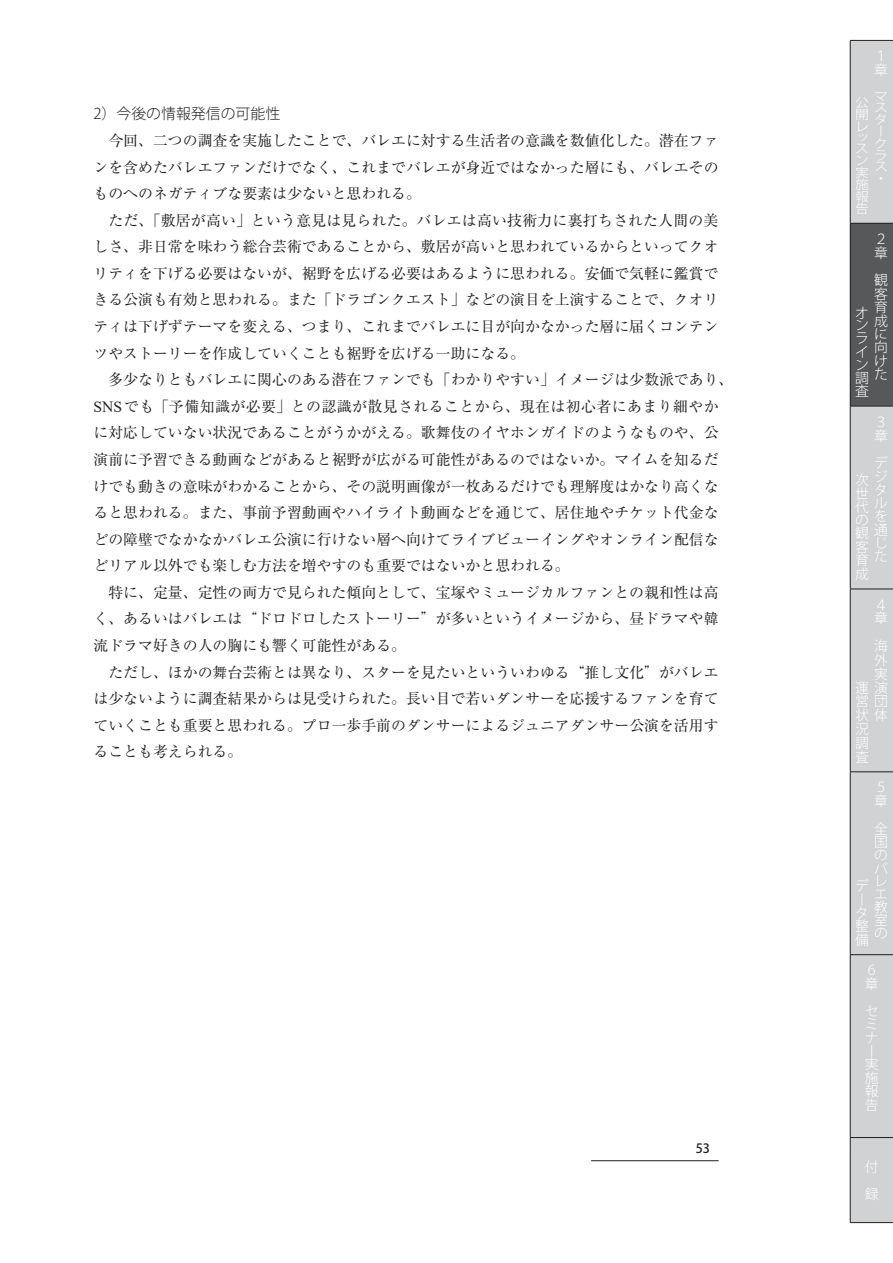
<style>
.page{position:relative;width:893px;height:1263px;background:#fff}
.page>*{position:absolute;margin:0;border:0;box-sizing:border-box;transform-origin:0 0}
.t1{font:14.85px/26.5px "Ryumin Pro";color:#231f20;text-align:justify}
.t2{font:300 14.85px "Koz Go Pro";color:#231f20}
.t3{font:300 13.8px/13.4px "Koz Go Pro";color:#fff}
.t4{font:500 12.75px "Koz Go Pro";color:#231f20}
.t5{font:300 12.45px/11.9px "Koz Go Pro";color:#fff;text-align:justify;scale:1.11 1}
.s1{font-family:"Times New Roman";font-size:15.6px}
</style>
<div class="page">
<hr style="left:591px;top:1160px;width:128px;height:1px;background:#231f20">
<div style="left:851px;top:41px;width:42px;height:1181px;background:#d1d2d4"></div>
<div style="left:850px;top:223px;width:43px;height:183px;background:#57585a"></div>
<hr style="left:850px;top:589px;width:43px;height:1px;background:#231f20">
<hr style="left:850px;top:771px;width:43px;height:1px;background:#231f20">
<hr style="left:850px;top:954px;width:43px;height:1px;background:#231f20">
<hr style="left:850px;top:1137px;width:43px;height:1px;background:#231f20">
<hr style="left:850px;top:223px;width:43px;height:1px;background:#231f20">
<hr style="left:850px;top:406px;width:43px;height:1px;background:#231f20">
<hr style="left:850px;top:41px;width:1px;height:182px;background:#231f20">
<hr style="left:850px;top:223px;width:1px;height:183px;background:#231f20">
<hr style="left:850px;top:589px;width:1px;height:183px;background:#231f20">
<hr style="left:850px;top:772px;width:1px;height:182px;background:#231f20">
<hr style="left:850px;top:955px;width:1px;height:182px;background:#231f20">
<hr style="left:850px;top:1138px;width:1px;height:84px;background:#231f20">
<hr style="left:850px;top:40px;width:43px;height:1px;background:#231f20">
<hr style="left:850px;top:1222px;width:43px;height:1px;background:#231f20">
<hr style="left:850px;top:406px;width:1px;height:61px;background:#231f20">
<hr style="left:850px;top:467px;width:1px;height:61px;background:#231f20">
<hr style="left:850px;top:528px;width:1px;height:61px;background:#231f20">
<p class="t2" style="left:94px;top:104px;width:188px">2）今後の情報発信の可能性</p>
<p class="t1" style="left:94px;top:126px;width:627px;text-indent:15px">今回、二つの調査を実施したことで、バレエに対する生活者の意識を数値化した。潜在ファンを含めたバレエファンだけでなく、これまでバレエが身近ではなかった層にも、バレエそのものへのネガティブな要素は少ないと思われる。</p>
<p class="t1" style="left:94px;top:206px;width:627px;text-indent:15px">ただ、「敷居が高い」という意見は見られた。バレエは高い技術力に裏打ちされた人間の美しさ、非日常を味わう総合芸術であることから、敷居が高いと思われているからといってクオリティを下げる必要はないが、裾野を広げる必要はあるように思われる。安価で気軽に鑑賞できる公演も有効と思われる。また「ドラゴンクエスト」などの演目を上演することで、クオリティは下げずテーマを変える、つまり、これまでバレエに目が向かなかった層に届くコンテンツやストーリーを作成していくことも裾野を広げる一助になる。</p>
<p class="t1" style="left:94px;top:365px;width:641px;text-align:left;text-indent:15px">多少なりともバレエに関心のある潜在ファンでも「わかりやすい」イメージは少数派であり、<span class="s1">SNS</span>でも「予備知識が必要」との認識が散見されることから、現在は初心者にあまり細やかに対応していない状況であることがうかがえる。歌舞伎のイヤホンガイドのようなものや、公演前に予習できる動画などがあると裾野が広がる可能性があるのではないか。マイムを知るだけでも動きの意味がわかることから、その説明画像が一枚あるだけでも理解度はかなり高くなると思われる。また、事前予習動画やハイライト動画などを通じて、居住地やチケット代金などの障壁でなかなかバレエ公演に行けない層へ向けてライブビューイングやオンライン配信などリアル以外でも楽しむ方法を増やすのも重要ではないかと思われる。</p>
<p class="t1" style="left:94px;top:578px;width:626px;text-indent:15px">特に、定量、定性の両方で見られた傾向として、宝塚やミュージカルファンとの親和性は高く、あるいはバレエは“ドロドロしたストーリー”が多いというイメージから、昼ドラマや韓流ドラマ好きの人の胸にも響く可能性がある。</p>
<p class="t1" style="left:94px;top:658px;width:627px;text-indent:15px">ただし、ほかの舞台芸術とは異なり、スターを見たいといういわゆる“推し文化”がバレエは少ないように調査結果からは見受けられた。長い目で若いダンサーを応援するファンを育てていくことも重要と思われる。プロ一歩手前のダンサーによるジュニアダンサー公演を活用することも考えられる。</p>
<p class="t4" style="left:696px;top:1140px;width:16px">53</p>
<p class="t3" style="left:874px;top:49px;width:15px;line-height:14px">１章</p>
<p class="t5" style="left:855px;top:96px;width:14px">公開レッスン実施報告</p>
<p class="t5" style="left:874px;top:90px;width:13px;text-align:left">マスタークラス・</p>
<p class="t3" style="left:874px;top:232px;width:15px;line-height:13.8px">２章</p>
<p class="t3" style="left:874px;top:274px;width:15px;text-align:justify">観客育成に向けた</p>
<p class="t3" style="left:855px;top:306px;width:15px;text-align:justify">オンライン調査</p>
<p class="t3" style="left:874px;top:415px;width:15px;line-height:14px">３章</p>
<p class="t3" style="left:874px;top:457px;width:15px">デジタルを通じた</p>
<p class="t3" style="left:855px;top:473px;width:15px;text-align:justify">次世代の観客育成</p>
<p class="t3" style="left:874px;top:598px;width:15px;line-height:14px">４章</p>
<p class="t3" style="left:855px;top:639px;width:34px;line-height:13.8px;text-align:right">海<br>外<br>実<br>運演団<br>状体</p>
<p class="t3" style="left:855px;top:688px;width:15px;line-height:27.6px">営況</p>
<p class="t3" style="left:855px;top:736px;width:15px;line-height:13.8px">調査</p>
<p class="t3" style="left:874px;top:780px;width:15px;line-height:14px">５章</p>
<p class="t3" style="left:874px;top:822px;width:15px;text-align:justify">全国のバレエ教室の</p>
<p class="t3" style="left:855px;top:880px;width:15px">データ整備</p>
<p class="t3" style="left:865px;top:963px;width:15px;line-height:14px">６章</p>
<p class="t3" style="left:865px;top:1005px;width:15px">セミナー実施報告</p>
<p class="t3" style="left:865px;top:1153px;width:15px;line-height:27.6px">付録</p>
</div>
